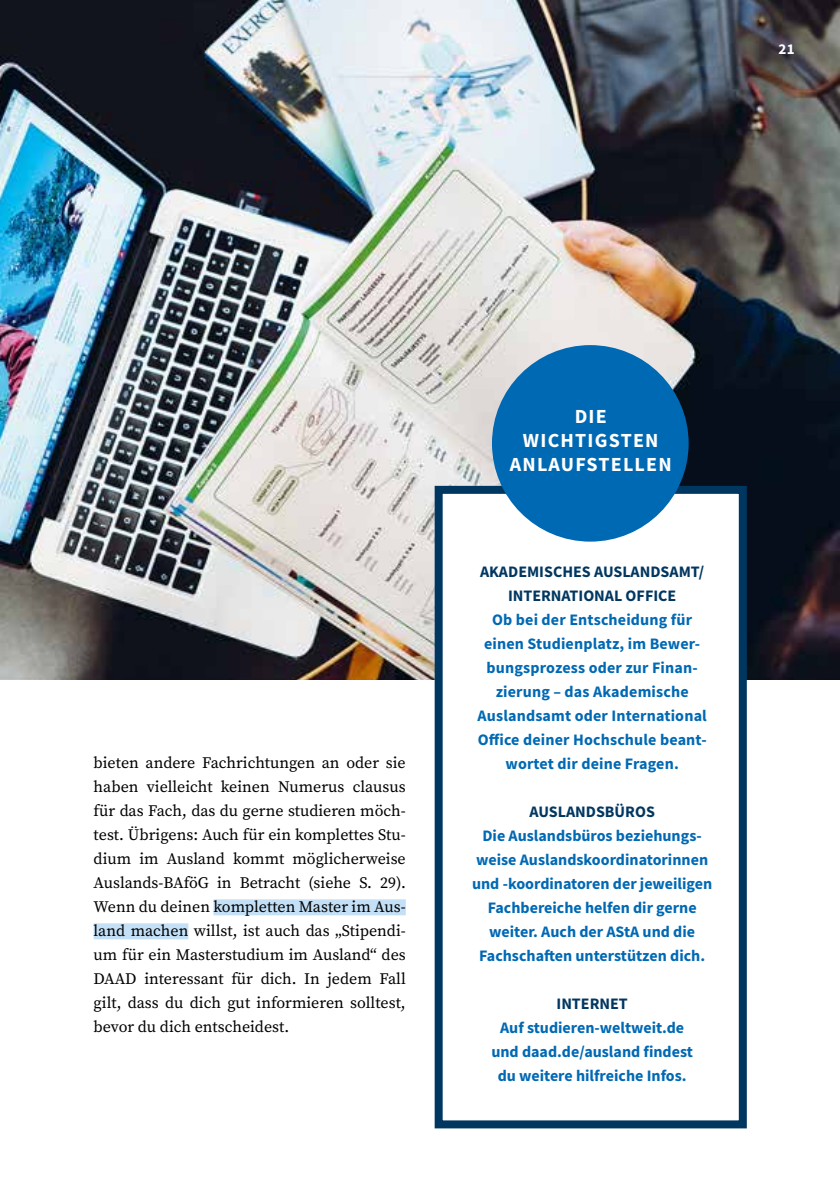
<style>
.page{position:relative;width:840px;height:1191px;background:#fff}
.page>*{position:absolute;margin:0;border:0;box-sizing:border-box;transform-origin:0 0}
.t1{font:700 20px/24px "Source Sans Pro";letter-spacing:.06em;color:#fff;text-align:center}
.t2{font:16px/24px "Source Serif Pro";color:#000;text-align:justify}
.t3{font:700 16px/24px "Source Sans Pro";color:#0069b4;text-align:center}
.t4{font:700 16px/24px "Source Sans Pro";color:#003761;text-align:center}
.t5{font:700 15px "Source Sans Pro";color:#fff}
</style>
<div class="page">
<img style="left:0;top:0;width:839px;height:679px">
<div style="left:434px;top:486px;width:312px;height:642px;background:#fff;border:8px solid #003761"></div>
<div style="left:213px;top:899px;width:192px;height:16px;background:#c4e0f7"></div>
<div style="left:94px;top:923px;width:94px;height:16px;background:#c4e0f7"></div>
<div style="left:491px;top:345px;width:197px;height:196px;background:#0069b4;border-radius:50%"></div>
<p class="t5" style="left:778px;top:39px;width:17px">21</p>
<p class="t2" style="left:94px;top:751px;width:313px">bieten andere Fachrichtungen an oder sie haben vielleicht keinen Numerus clausus für das Fach, das du gerne studieren möch&shy;test. Übrigens: Auch für ein komplettes Stu&shy;dium im Ausland kommt möglicherweise Auslands-BAföG in Betracht (siehe S. 29).<br>Wenn du deinen kompletten Master im Aus&shy;land machen willst, ist auch das „Stipendi&shy;um für ein Masterstudium im Ausland“ des DAAD interessant für dich. In jedem Fall gilt, dass du dich gut informieren solltest, bevor du dich entscheidest.</p>
<h1 class="t1" style="left:509px;top:404px;width:163px">DIE<br>WICHTIGSTEN<br>ANLAUFSTELLEN</h1>
<h2 class="t4" style="left:480px;top:559px;width:225px">AKADEMISCHES AUSLANDSAMT/<br>INTERNATIONAL OFFICE</h2>
<p class="t3" style="left:492px;top:607px;width:201px">Ob bei der Entscheidung für</p>
<p class="t3" style="left:483px;top:631px;width:218px">einen Studienplatz, im Bewer-</p>
<p class="t3" style="left:486px;top:655px;width:212px">bungsprozess oder zur Finan-</p>
<p class="t3" style="left:495px;top:679px;width:194px">zierung – das Akademische</p>
<p class="t3" style="left:477px;top:703px;width:231px">Auslandsamt oder International</p>
<p class="t3" style="left:477px;top:727px;width:230px">Ofice deiner Hochschule beant-</p>
<p class="t3" style="left:505px;top:751px;width:175px">wortet dir deine Fragen.</p>
<h2 class="t4" style="left:529px;top:799px;width:127px">AUSLANDSBÜROS</h2>
<p class="t3" style="left:472px;top:823px;width:241px">Die Auslandsbüros beziehungs&shy;weise Auslandskoordinatorinnen und -koordinatoren der jeweiligen<br>Fachbereiche helfen dir gerne weiter. Auch der AStA und die<br>Fachschafen unterstützen dich.</p>
<h2 class="t4" style="left:556px;top:991px;width:73px">INTERNET</h2>
<p class="t3" style="left:500px;top:1015px;width:186px">Auf studieren-weltweit.de</p>
<p class="t3" style="left:491px;top:1039px;width:203px">und daad.de/ausland findest</p>
<p class="t3" style="left:497px;top:1063px;width:190px">du weitere hilfreiche Infos.</p>
</div>
